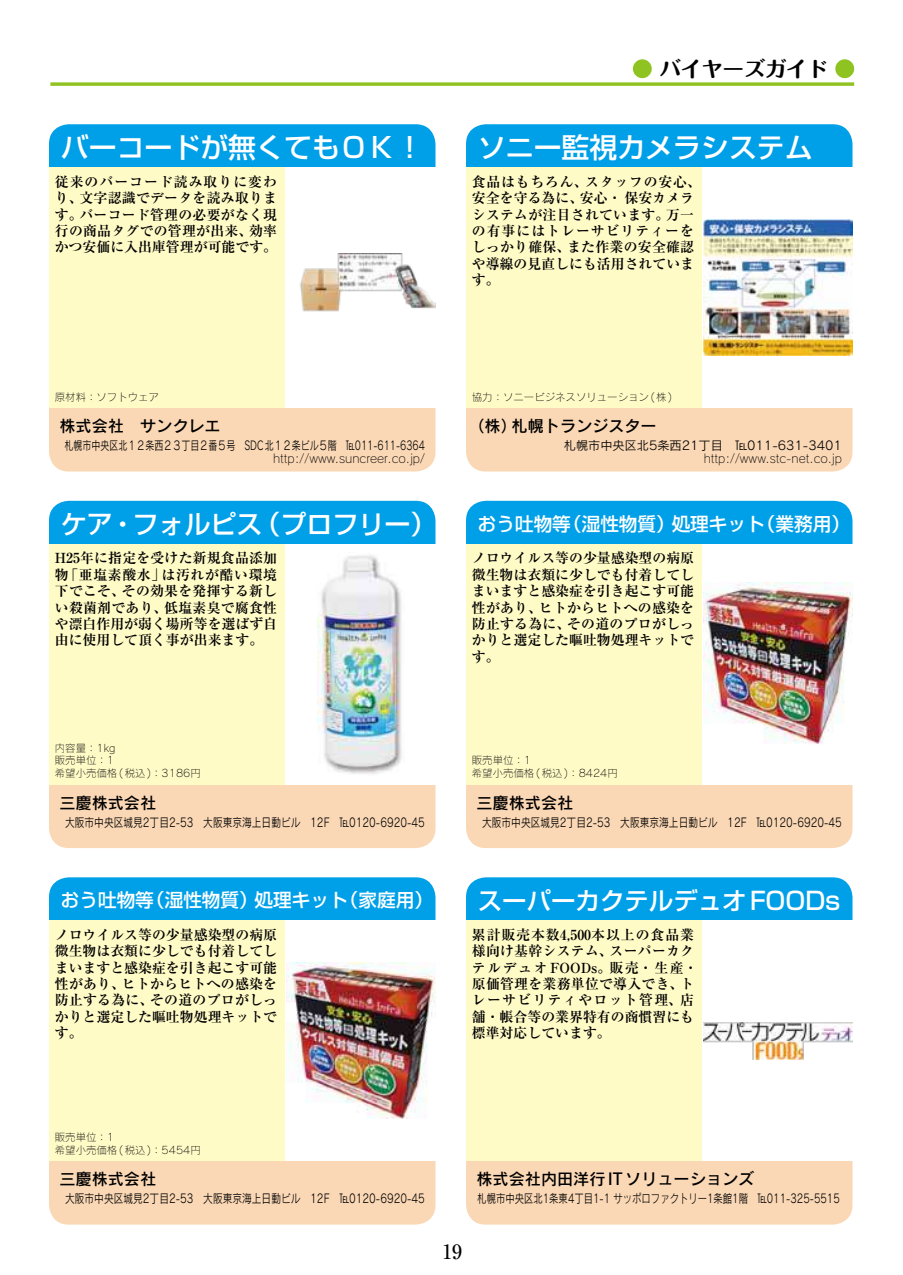
<style>
.page{position:relative;width:903px;height:1275px;background:#fff}
.page>*{position:absolute;margin:0;border:0;box-sizing:border-box;transform-origin:0 0}
.t1{font:500 27.82px "Shin Go Pr 6";color:#fff}
.t2{font:500 26.07px "Shin Go Pr 6";color:#fff}
.t3{font:500 24.5px "Shin Go Pr 6";color:#fff}
.t4{font:700 21px "Maru Fo Pro";color:#000}
.t5{font:500 19.78px "Ryumin Pr 6";color:#000}
.t6{font:500 18.55px "Shin Go Pr 6";color:#fff}
.t7{font:16.1px "Rodin Pro DB";color:#000}
.t8{font:700 13.83px/16.4px "Ryumin Pr 6";letter-spacing:.02em;color:#000;text-align:justify}
.t9{font:12.08px "Rodin Pro M";color:#000;scale:.8 1}
.t10{font:12.08px "Rodin Pro L";color:#000}
.t11{font:12.08px "Rodin Pro M";color:#000;scale:.74 1}
.t12{font:12.08px "Rodin Pro M";color:#000;scale:.77 1}
.t13{font:12.08px "Rodin Pro M";color:#000}
.t14{font:10.5px/13px "Rodin Pro L";color:#000}
</style>
<div class="page">
<div style="left:49px;top:124px;width:386px;height:99px;background:#00a0e9;border-radius:20px"></div>
<div style="left:49px;top:373px;width:386px;height:98px;background:#fbd8b5;border-radius:20px"></div>
<div style="left:49px;top:167px;width:386px;height:241px;background:#fffbc7"></div>
<div style="left:285px;top:167px;width:150px;height:241px;background:#fff"></div>
<div style="left:49px;top:501px;width:386px;height:98px;background:#00a0e9;border-radius:20px"></div>
<div style="left:49px;top:749px;width:386px;height:99px;background:#fbd8b5;border-radius:20px"></div>
<div style="left:49px;top:544px;width:386px;height:241px;background:#fffbc7"></div>
<div style="left:285px;top:544px;width:150px;height:241px;background:#fff"></div>
<div style="left:466px;top:124px;width:386px;height:99px;background:#00a0e9;border-radius:20px"></div>
<div style="left:466px;top:373px;width:386px;height:98px;background:#fbd8b5;border-radius:20px"></div>
<div style="left:466px;top:167px;width:386px;height:241px;background:#fffbc7"></div>
<div style="left:701px;top:167px;width:151px;height:241px;background:#fff"></div>
<div style="left:466px;top:501px;width:386px;height:98px;background:#00a0e9;border-radius:20px"></div>
<div style="left:466px;top:749px;width:386px;height:99px;background:#fbd8b5;border-radius:20px"></div>
<div style="left:466px;top:544px;width:386px;height:241px;background:#fffbc7"></div>
<div style="left:701px;top:544px;width:151px;height:241px;background:#fff"></div>
<div style="left:49px;top:877px;width:386px;height:99px;background:#00a0e9;border-radius:20px"></div>
<div style="left:49px;top:1126px;width:386px;height:99px;background:#fbd8b5;border-radius:20px"></div>
<div style="left:49px;top:920px;width:386px;height:241px;background:#fffbc7"></div>
<div style="left:285px;top:920px;width:150px;height:241px;background:#fff"></div>
<div style="left:466px;top:877px;width:386px;height:99px;background:#00a0e9;border-radius:20px"></div>
<div style="left:466px;top:1126px;width:386px;height:99px;background:#fbd8b5;border-radius:20px"></div>
<div style="left:466px;top:920px;width:386px;height:241px;background:#fffbc7"></div>
<div style="left:701px;top:920px;width:151px;height:241px;background:#fff"></div>
<svg style="left:50px;top:82px;width:804px;height:4px;background:#9dca3e"></svg>
<div style="left:633px;top:59px;width:19px;height:19px;background:#8fc322;border-radius:50%"></div>
<div style="left:835px;top:59px;width:19px;height:19px;background:#8fc322;border-radius:50%"></div>
<img style="left:300px;top:254px;width:135px;height:58px">
<img style="left:318px;top:555px;width:84px;height:219px">
<img style="left:704px;top:219px;width:148px;height:137px">
<img style="left:704px;top:582px;width:148px;height:162px">
<img style="left:287px;top:962px;width:148px;height:157px">
<img style="left:704px;top:1022px;width:148px;height:37px">
<h1 class="t1" style="left:61px;top:124px;width:364px">バーコードが無くてもＯＫ！</h1>
<p class="t8" style="left:55px;top:173px;width:224px">従来のバーコード読み取りに変わり、文字認識でデータを読み取ります。バーコード管理の必要がなく現行の商品タグでの管理が出来、効率かつ安価に入出庫管理が可能です。</p>
<h3 class="t4" style="left:660px;top:52px;width:170px">バイヤーズガイド</h3>
<h1 class="t1" style="left:478px;top:124px;width:336px">ソニー監視カメラシステム</h1>
<p class="t8" style="left:472px;top:173px;width:231px;text-align:left">食品はもちろん、スタッフの安心、安全を守る為に、安心・ 保安カメラシステムが注目されています。万一の有事にはトレーサビリティーをしっかり確保、また作業の安全確認や導線の見直しにも活用されています。</p>
<p class="t14" style="left:55px;top:390px;width:106px">原材料：ソフトウェア</p>
<p class="t7" style="left:59px;top:415px;width:163px">株式会社　サンクレエ</p>
<p class="t11" style="left:65px;top:438px;width:488px">札幌市中央区北１２条西２３丁目２番５号　SDC北１２条ビル５階　℡011-611-6364</p>
<p class="t10" style="left:273px;top:451px;width:153px">http://www.suncreer.co.jp/</p>
<h2 class="t2" style="left:61px;top:502px;width:377px">ケア・フォルピス（プロフリー）</h2>
<p class="t8" style="left:55px;top:549px;width:224px">H25年に指定を受けた新規食品添加物「亜塩素酸水」は汚れが酷い環境下でこそ、その効果を発揮する新しい殺菌剤であり、低塩素臭で腐食性や漂白作用が弱く場所等を選ばず自由に使用して頂く事が出来ます。</p>
<p class="t14" style="left:55px;top:741px;width:147px">内容量：1kg<br>販売単位：1<br>希望小売価格 (税込 )：3186円</p>
<p class="t7" style="left:59px;top:792px;width:98px">三慶株式会社</p>
<p class="t9" style="left:65px;top:814px;width:451px">大阪市中央区城見2丁目2-53　大阪東京海上日動ビル　12F　℡0120-6920-45</p>
<h3 class="t6" style="left:61px;top:885px;width:374px">おう吐物等（湿性物質）処理キット（家庭用）</h3>
<p class="t8" style="left:55px;top:926px;width:224px">ノロウイルス等の少量感染型の病原微生物は衣類に少しでも付着してしまいますと感染症を引き起こす可能性があり、ヒトからヒトへの感染を防止する為に、その道のプロがしっかりと選定した嘔吐物処理キットです。</p>
<p class="t14" style="left:472px;top:390px;width:202px">協力：ソニービジネスソリューション (株 )</p>
<p class="t7" style="left:468px;top:415px;width:190px">（株）札幌トランジスター</p>
<p class="t13" style="left:564px;top:438px;width:279px">札幌市中央区北5条西21丁目　℡011-631-3401</p>
<p class="t10" style="left:704px;top:451px;width:140px">http://www.stc-net.co.jp</p>
<h3 class="t6" style="left:478px;top:508px;width:374px">おう吐物等（湿性物質）処理キット（業務用）</h3>
<p class="t8" style="left:472px;top:549px;width:224px">ノロウイルス等の少量感染型の病原微生物は衣類に少しでも付着してしまいますと感染症を引き起こす可能性があり、ヒトからヒトへの感染を防止する為に、その道のプロがしっかりと選定した嘔吐物処理キットです。</p>
<p class="t14" style="left:472px;top:754px;width:147px">販売単位：1<br>希望小売価格 (税込 )：8424円</p>
<p class="t7" style="left:476px;top:792px;width:98px">三慶株式会社</p>
<p class="t9" style="left:482px;top:814px;width:451px">大阪市中央区城見2丁目2-53　大阪東京海上日動ビル　12F　℡0120-6920-45</p>
<h3 class="t3" style="left:478px;top:880px;width:364px">スーパーカクテルデュオFOODs</h3>
<p class="t8" style="left:472px;top:926px;width:227px;text-align:left">累計販売本数4,500本以上の食品業様向け基幹システム、スーパーカクテルデュオ FOODs。販売・生産・原価管理を業務単位で導入でき、トレーサビリティやロット管理、店舗・帳合等の業界特有の商慣習にも標準対応しています。</p>
<p class="t14" style="left:55px;top:1130px;width:147px">販売単位：1<br>希望小売価格 (税込 )：5454円</p>
<p class="t7" style="left:59px;top:1168px;width:98px">三慶株式会社</p>
<p class="t9" style="left:65px;top:1191px;width:451px">大阪市中央区城見2丁目2-53　大阪東京海上日動ビル　12F　℡0120-6920-45</p>
<p class="t7" style="left:476px;top:1168px;width:279px">株式会社内田洋行 ITソリューションズ</p>
<p class="t12" style="left:477px;top:1191px;width:472px">札幌市中央区北1条東4丁目1-1 サッポロファクトリー1条館1階　℡011-325-5515</p>
<h3 class="t5" style="left:442px;top:1235px;width:21px">19</h3>
</div>
